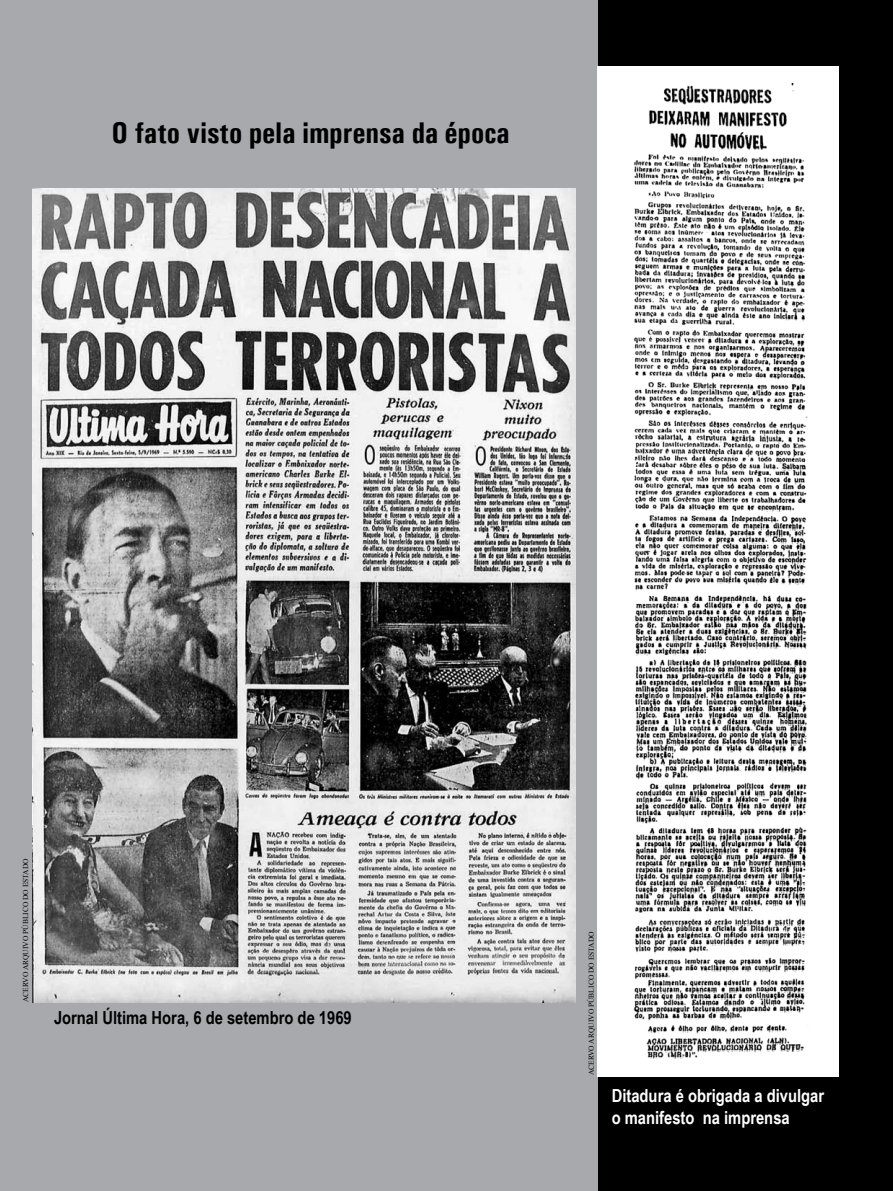
<style>
.page{position:relative;width:893px;height:1191px;background:#fff}
.page>*{position:absolute;margin:0;border:0;box-sizing:border-box;transform-origin:0 0}
.t1{font:700 30px "Univers Condensed";color:#000}
.t2{font:700 18px/21.6px "Arial Narrow";color:#fff}
.t3{font:700 18px "Arial Narrow";color:#000}
.t4{font:7.5px "Times New Roman";color:#000}
</style>
<div class="page">
<div style="left:304px;top:0;width:589px;height:1191px;background:#000"></div>
<div style="left:0;top:0;width:597px;height:1191px;background:#a7a9ac"></div>
<img style="left:32px;top:189px;width:544px;height:813px">
<div style="left:597px;top:66px;width:242px;height:1010px;background:#fff"></div>
<img style="left:633px;top:83px;width:175px;height:976px">
<h1 class="t1" style="left:111px;top:114px;width:400px">O fato visto pela imprensa da época</h1>
<p class="t4" style="left:21px;top:1002px;width:145px;rotate:-90deg">ACERVO ARQUIVO PÚBLICO DO ESTADO</p>
<h2 class="t3" style="left:54px;top:1004px;width:299px">Jornal Última Hora, 6 de setembro de 1969</h2>
<p class="t4" style="left:586px;top:1075px;width:145px;rotate:-90deg">ACERVO ARQUIVO PÚBLICO DO ESTADO</p>
<h2 class="t2" style="left:612px;top:1084px;width:214px">Ditadura é obrigada a divulgar o manifesto na imprensa</h2>
</div>
